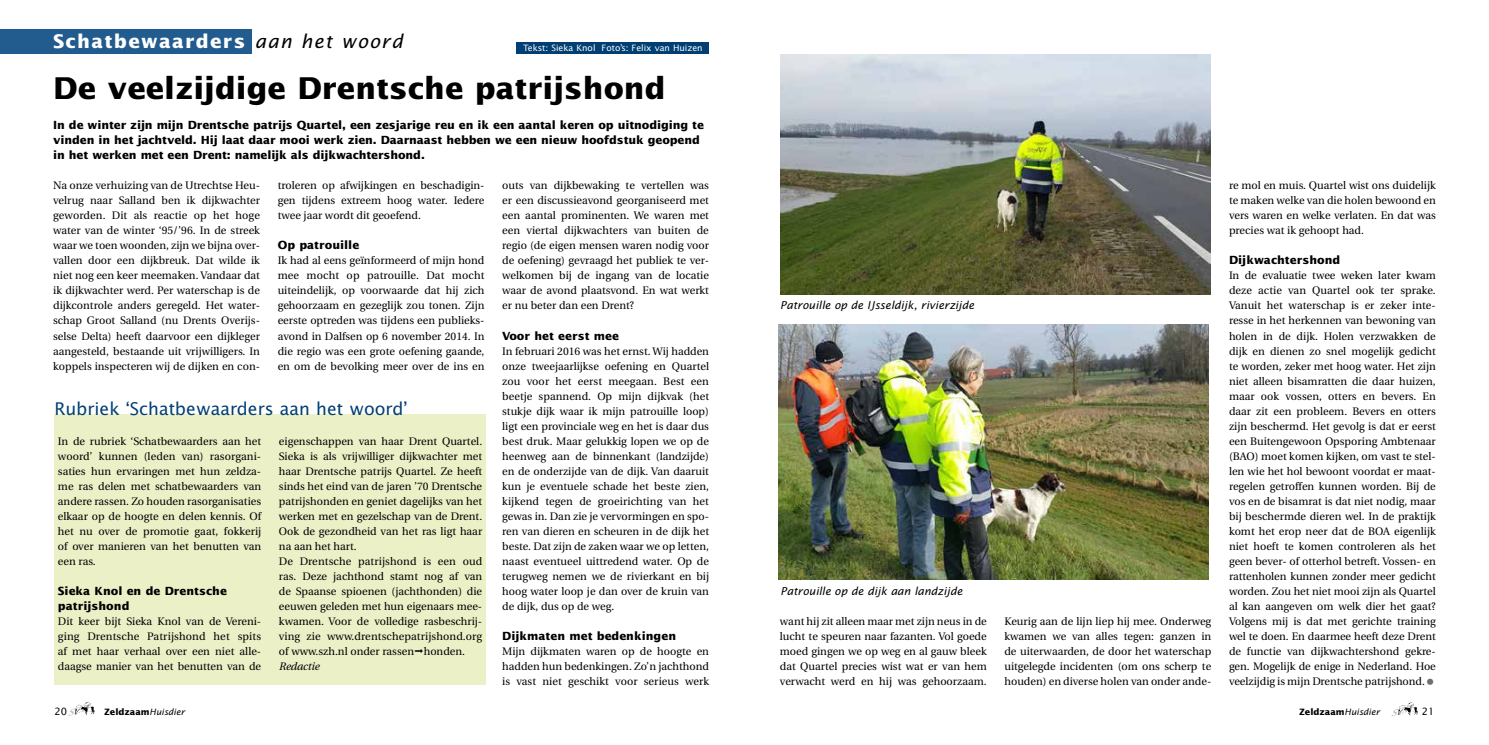
<style>
.page{position:relative;width:1489px;height:745px;background:#fff}
.page>*{position:absolute;margin:0;border:0;box-sizing:border-box;transform-origin:0 0}
.t1{font:700 30px "Lucida Sans";color:#000}
.t2{font:700 18.75px "Lucida Sans";letter-spacing:.07em;color:#fff}
.t3{font:17.5px "Lucida Sans";color:#003f73}
.t4{font:700 11.25px/15px "Lucida Sans";letter-spacing:-.01em;color:#000}
.t5{font:10.88px/15px "Utopia";color:#000;text-align:justify}
.t6{font:italic 10.88px "Lucida Sans";color:#000}
.t7{font:italic 10.88px "Utopia";letter-spacing:-.01em;color:#000}
.t8{font:10px "Lucida Sans";color:#000}
.t9{font:8.75px "Lucida Sans";color:#fff}
.t10{font:700 8.75px "Lucida Sans";color:#000}
.s1{font-weight:400;font-style:italic;color:#000}
.s2{font-weight:400;font-style:italic}
</style>
<div class="page">
<svg style="left:1391px;top:702px;width:26px;height:14px"></svg>
<div style="left:516px;top:43px;width:192px;height:11px;background:#003f73"></div>
<svg style="left:69px;top:702px;width:26px;height:13px"></svg>
<div style="left:54px;top:414px;width:432px;height:270px;background:#ebf0c6"></div>
<img style="left:780px;top:54px;width:430px;height:240px">
<img style="left:778px;top:324px;width:430px;height:255px">
<div style="left:0;top:29px;width:251px;height:25px;background:#225b8d"></div>
<h2 class="t2" style="left:53px;top:30px;width:351px">Schatbewaarders <span class="s1">aan het woord</span></h2>
<p class="t9" style="left:523px;top:43px;width:181px">Tekst: Sieka Knol Foto’s: Felix van Huizen</p>
<h1 class="t1" style="left:53px;top:70px;width:614px">De veelzijdige Drentsche patrijshond</h1>
<p class="t4" style="left:53px;top:117px;width:652px">In de winter zijn mijn Drentsche patrijs Quartel, een zesjarige reu en ik een aantal keren op uitnodiging te vinden in het jachtveld. Hij laat daar mooi werk zien. Daarnaast hebben we een nieuw hoofdstuk geopend in het werken met een Drent: namelijk als dijkwachtershond.</p>
<p class="t5" style="left:53px;top:178px;width:208px">Na onze verhuizing van de Utrechtse Heu&shy;velrug naar Salland ben ik dijkwachter geworden. Dit als reactie op het hoge water van de winter ‘95/’96. In de streek waar we toen woonden, zijn we bijna over&shy;vallen door een dijkbreuk. Dat wilde ik niet nog een keer meemaken. Vandaar dat ik dijkwachter werd. Per waterschap is de dijkcontrole anders geregeld. Het water&shy;schap Groot Salland (nu Drents Overijs&shy;selse Delta) heeft daarvoor een dijkleger aangesteld, bestaande uit vrijwilligers. In koppels inspecteren wij de dijken en con-</p>
<p class="t5" style="left:278px;top:178px;width:208px">troleren op afwijkingen en beschadigin&shy;gen tijdens extreem hoog water. Iedere twee jaar wordt dit geoefend.</p>
<p class="t4" style="left:278px;top:237px;width:83px">Op patrouille</p>
<p class="t5" style="left:278px;top:253px;width:208px">Ik had al eens geïnformeerd of mijn hond mee mocht op patrouille. Dat mocht uiteindelijk, op voorwaarde dat hij zich gehoorzaam en gezeglijk zou tonen. Zijn eerste optreden was tijdens een publieks&shy;avond in Dalfsen op 6 november 2014. In die regio was een grote oefening gaande, en om de bevolking meer over de ins en</p>
<h3 class="t3" style="left:54px;top:397px;width:354px">Rubriek ‘Schatbewaarders aan het woord’</h3>
<p class="t5" style="left:58px;top:433px;width:205px">In de rubriek ‘Schatbewaarders aan het woord’ kunnen (leden van) rasorgani&shy;saties hun ervaringen met hun zeldza&shy;me ras delen met schatbewaarders van andere rassen. Zo houden rasorganisaties elkaar op de hoogte en delen kennis. Of het nu over de promotie gaat, fokkerij of over manieren van het benutten van een ras.</p>
<p class="t4" style="left:58px;top:582px;width:170px">Sieka Knol en de Drentsche patrijshond</p>
<p class="t5" style="left:58px;top:613px;width:205px">Dit keer bijt Sieka Knol van de Vereni&shy;ging Drentsche Patrijshond het spits af met haar verhaal over een niet alle&shy;daagse manier van het benutten van de</p>
<p class="t5" style="left:279px;top:433px;width:205px;text-align:left">eigenschappen van haar Drent Quartel.<br>Sieka is als vrijwilliger dijkwachter met haar Drentsche patrijs Quartel. Ze heeft sinds het eind van de jaren ’70 Drentsche patrijshonden en geniet dagelijks van het werken met en gezelschap van de Drent.<br>Ook de gezondheid van het ras ligt haar na aan het hart.<br>De Drentsche patrijshond is een oud ras. Deze jachthond stamt nog af van de Spaanse spioenen (jachthonden) die eeuwen geleden met hun eigenaars mee&shy;kwamen. Voor de volledige rasbeschrij&shy;ving zie www.drentschepatrijshond.org of www.szh.nl onder rassen honden.</p>
<p class="t7" style="left:279px;top:659px;width:42px">Redactie</p>
<p class="t8" style="left:54px;top:704px;width:14px">20</p>
<p class="t10" style="left:104px;top:706px;width:82px">Zeldzaam<span class="s2">Huisdier</span></p>
<p class="t5" style="left:502px;top:178px;width:208px">outs van dijkbewaking te vertellen was er een discussieavond georganiseerd met een aantal prominenten. We waren met een viertal dijkwachters van buiten de regio (de eigen mensen waren nodig voor de oefening) gevraagd het publiek te ver&shy;welkomen bij de ingang van de locatie waar de avond plaatsvond. En wat werkt er nu beter dan een Drent?</p>
<p class="t4" style="left:502px;top:327px;width:118px">Voor het eerst mee</p>
<p class="t5" style="left:502px;top:343px;width:208px">In februari 2016 was het ernst. Wij hadden onze tweejaarlijkse oefening en Quartel zou voor het eerst meegaan. Best een beetje spannend. Op mijn dijkvak (het stukje dijk waar ik mijn patrouille loop) ligt een provinciale weg en het is daar dus best druk. Maar gelukkig lopen we op de heenweg aan de binnenkant (landzijde) en de onderzijde van de dijk. Van daaruit kun je eventuele schade het beste zien, kijkend tegen de groeirichting van het gewas in. Dan zie je vervormingen en spo&shy;ren van dieren en scheuren in de dijk het beste. Dat zijn de zaken waar we op letten, naast eventueel uittredend water. Op de terugweg nemen we de rivierkant en bij hoog water loop je dan over de kruin van de dijk, dus op de weg.</p>
<p class="t4" style="left:502px;top:627px;width:175px">Dijkmaten met bedenkingen</p>
<p class="t5" style="left:502px;top:643px;width:208px">Mijn dijkmaten waren op de hoogte en hadden hun bedenkingen. Zo’n jachthond is vast niet geschikt voor serieus werk</p>
<p class="t6" style="left:780px;top:298px;width:195px">Patrouille op de IJsseldijk, rivierzijde</p>
<p class="t6" style="left:780px;top:583px;width:183px">Patrouille op de dijk aan landzijde</p>
<p class="t5" style="left:780px;top:613px;width:208px">want hij zit alleen maar met zijn neus in de lucht te speuren naar fazanten. Vol goede moed gingen we op weg en al gauw bleek dat Quartel precies wist wat er van hem verwacht werd en hij was gehoorzaam.</p>
<p class="t5" style="left:1004px;top:613px;width:208px">Keurig aan de lijn liep hij mee. Onderweg kwamen we van alles tegen: ganzen in de uiterwaarden, de door het waterschap uitgelegde incidenten (om ons scherp te houden) en diverse holen van onder ande-</p>
<p class="t5" style="left:1228px;top:178px;width:208px">re mol en muis. Quartel wist ons duidelijk te maken welke van die holen bewoond en vers waren en welke verlaten. En dat was precies wat ik gehoopt had.</p>
<p class="t4" style="left:1228px;top:252px;width:113px">Dijkwachtershond</p>
<p class="t5" style="left:1228px;top:268px;width:208px">In de evaluatie twee weken later kwam deze actie van Quartel ook ter sprake.<br>Vanuit het waterschap is er zeker inte&shy;resse in het herkennen van bewoning van holen in de dijk. Holen verzwakken de dijk en dienen zo snel mogelijk gedicht te worden, zeker met hoog water. Het zijn niet alleen bisamratten die daar huizen, maar ook vossen, otters en bevers. En daar zit een probleem. Bevers en otters zijn beschermd. Het gevolg is dat er eerst een Buitengewoon Opsporing Ambtenaar (BAO) moet komen kijken, om vast te stel&shy;len wie het hol bewoont voordat er maat&shy;regelen getroffen kunnen worden. Bij de vos en de bisamrat is dat niet nodig, maar bij beschermde dieren wel. In de praktijk komt het erop neer dat de BOA eigenlijk niet hoeft te komen controleren als het geen bever- of otterhol betreft. Vossen- en rattenholen kunnen zonder meer gedicht worden. Zou het niet mooi zijn als Quartel al kan aangeven om welk dier het gaat?<br>Volgens mij is dat met gerichte training wel te doen. En daarmee heeft deze Drent de functie van dijkwachtershond gekre&shy;gen. Mogelijk de enige in Nederland. Hoe veelzijdig is mijn Drentsche patrijshond.</p>
<p class="t10" style="left:1298px;top:706px;width:82px">Zeldzaam<span class="s2">Huisdier</span></p>
<p class="t8" style="left:1421px;top:704px;width:14px">21</p>
</div>
